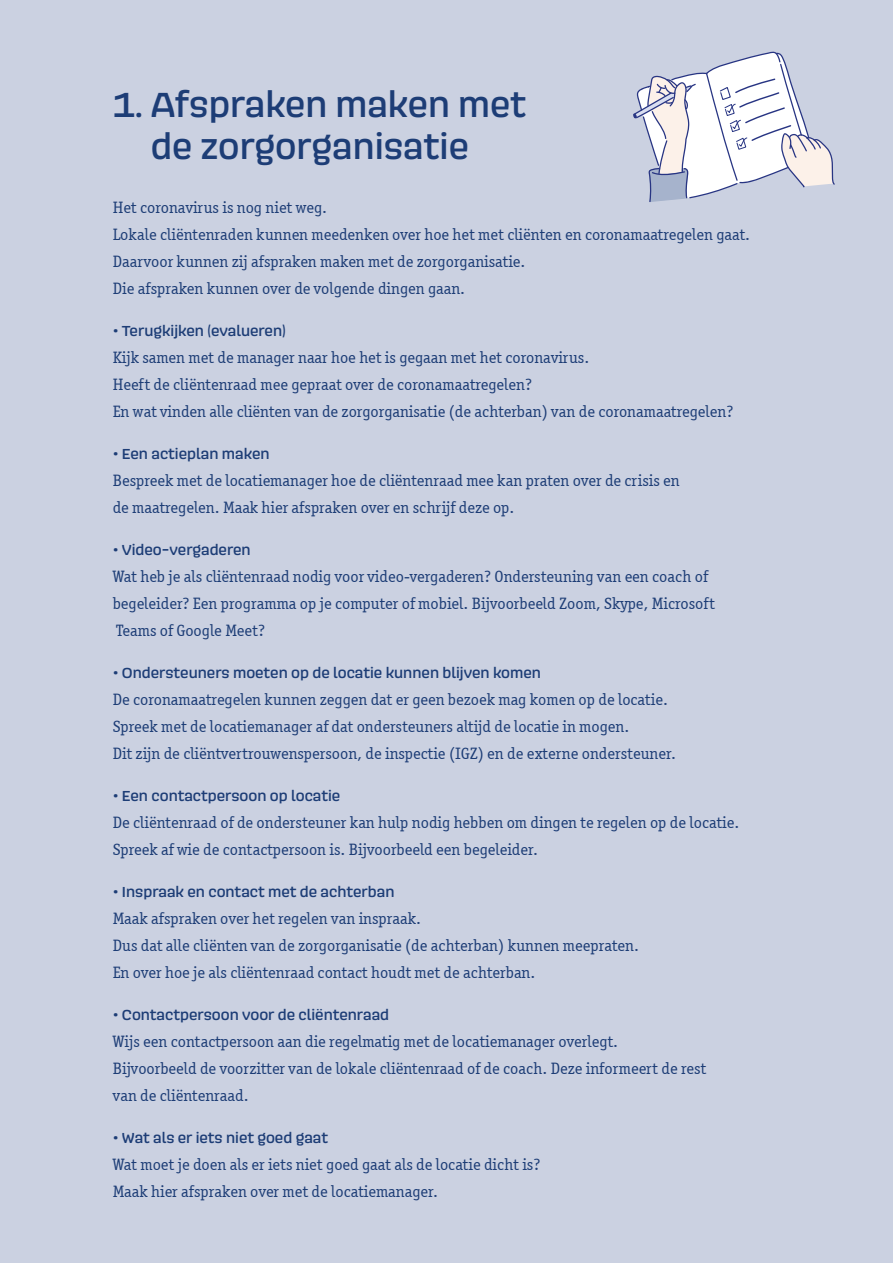
<style>
.page{position:relative;width:893px;height:1263px;background:#cbd1e1}
.page>*{position:absolute;margin:0;border:0;box-sizing:border-box;transform-origin:0 0}
.t1{font:500 36px/42px "Scarlet";color:#1d3d76;text-align:center}
.t2{font:16.5px/27px "Officina Serif OSITCTT Book";color:#1d3d76}
.t3{font:500 15px "Scarlet";color:#1d3d76}
</style>
<div class="page">
<svg style="left:633px;top:51px;width:202px;height:151px"></svg>
<h1 class="t1" style="left:113px;top:82px;width:415px">1. Afspraken maken met de zorgorganisatie</h1>
<p class="t2" style="left:113px;top:193px;width:639px">Het coronavirus is nog niet weg.<br>Lokale cliëntenraden kunnen meedenken over hoe het met cliënten en coronamaatregelen gaat.<br>Daarvoor kunnen zij afspraken maken met de zorgorganisatie.<br>Die afspraken kunnen over de volgende dingen gaan.</p>
<p class="t3" style="left:113px;top:320px;width:175px">• Terugkijken (evalueren)</p>
<p class="t2" style="left:113px;top:343px;width:622px">Kijk samen met de manager naar hoe het is gegaan met het coronavirus.<br>Heeft de cliëntenraad mee gepraat over de coronamaatregelen?<br>En wat vinden alle cliënten van de zorgorganisatie (de achterban) van de coronamaatregelen?</p>
<p class="t3" style="left:113px;top:443px;width:158px">• Een actieplan maken</p>
<p class="t2" style="left:113px;top:466px;width:568px">Bespreek met de locatiemanager hoe de cliëntenraad mee kan praten over de crisis en de maatregelen. Maak hier afspraken over en schrijf deze op.</p>
<p class="t3" style="left:113px;top:539px;width:139px">• Video-vergaderen</p>
<p class="t2" style="left:113px;top:562px;width:604px">Wat heb je als cliëntenraad nodig voor video-vergaderen? Ondersteuning van een coach of begeleider? Een programma op je computer of mobiel. Bijvoorbeeld Zoom, Skype, Microsoft<br>Teams of Google Meet?</p>
<p class="t3" style="left:113px;top:662px;width:430px">• Ondersteuners moeten op de locatie kunnen blijven komen</p>
<p class="t2" style="left:113px;top:685px;width:565px">De coronamaatregelen kunnen zeggen dat er geen bezoek mag komen op de locatie.<br>Spreek met de locatiemanager af dat ondersteuners altijd de locatie in mogen.<br>Dit zijn de cliëntvertrouwenspersoon, de inspectie (IGZ) en de externe ondersteuner.</p>
<p class="t3" style="left:113px;top:785px;width:229px">• Een contactpersoon op locatie</p>
<p class="t2" style="left:113px;top:808px;width:628px">De cliëntenraad of de ondersteuner kan hulp nodig hebben om dingen te regelen op de locatie.<br>Spreek af wie de contactpersoon is. Bijvoorbeeld een begeleider.</p>
<p class="t3" style="left:113px;top:881px;width:283px">• Inspraak en contact met de achterban</p>
<p class="t2" style="left:113px;top:904px;width:528px">Maak afspraken over het regelen van inspraak.<br>Dus dat alle cliënten van de zorgorganisatie (de achterban) kunnen meepraten.<br>En over hoe je als cliëntenraad contact houdt met de achterban.</p>
<p class="t3" style="left:113px;top:1004px;width:278px">• Contactpersoon voor de cliëntenraad</p>
<p class="t2" style="left:113px;top:1027px;width:595px">Wijs een contactpersoon aan die regelmatig met de locatiemanager overlegt.<br>Bijvoorbeeld de voorzitter van de lokale cliëntenraad of de coach. Deze informeert de rest van de cliëntenraad.</p>
<p class="t3" style="left:113px;top:1127px;width:217px">• Wat als er iets niet goed gaat</p>
<p class="t2" style="left:113px;top:1150px;width:429px">Wat moet je doen als er iets niet goed gaat als de locatie dicht is?<br>Maak hier afspraken over met de locatiemanager.</p>
</div>
